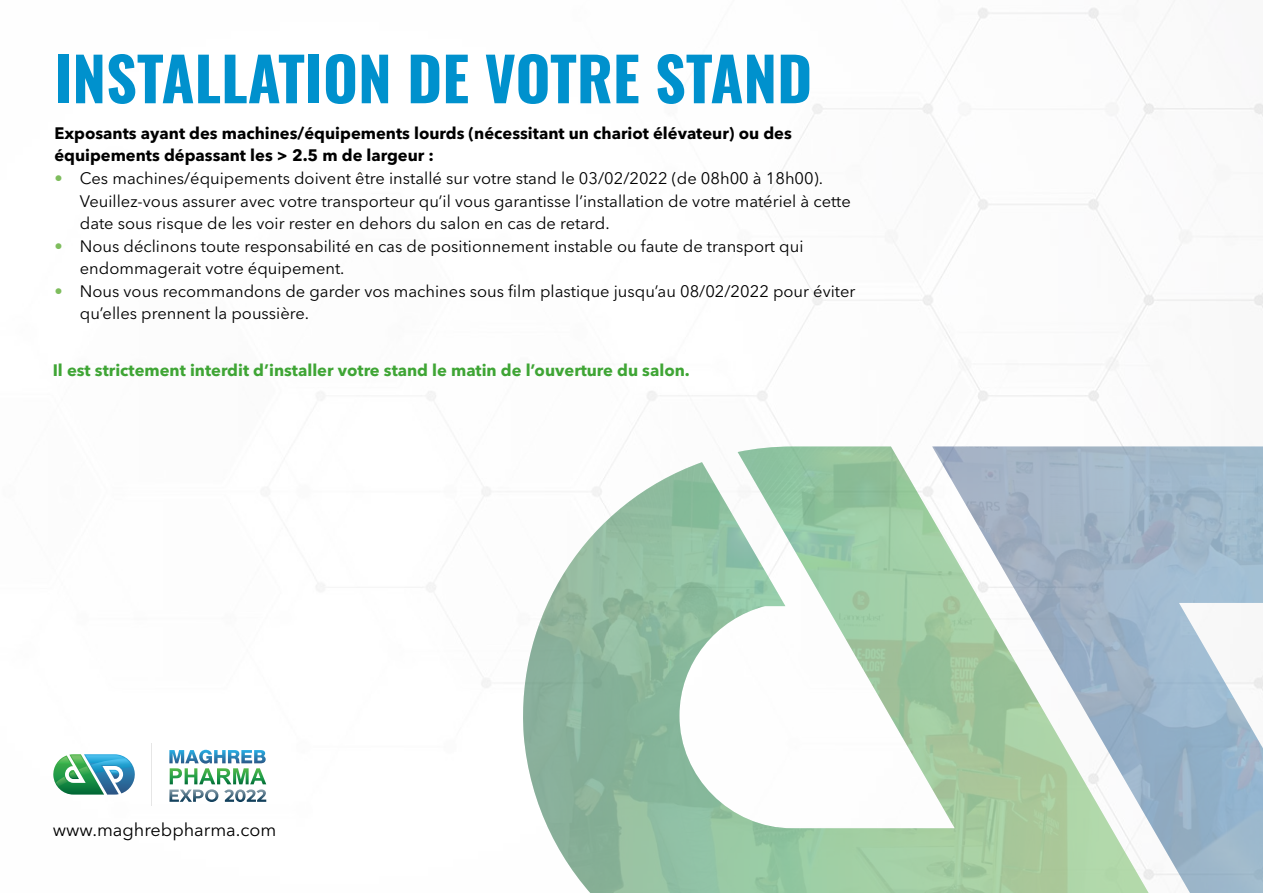
<style>
.page{position:relative;width:1263px;height:893px;background:#fff}
.page>*{position:absolute;margin:0;border:0;box-sizing:border-box;transform-origin:0 0}
.t1{font:700 60px "Oswald";color:#0091cd}
.t2{font:18px "Avenir Next LT Pro";color:#000}
.t3{font:16.5px/22.5px "Avenir Next LT Pro";color:#000}
.t4{font:700 16.5px/22.5px "Avenir Next LT Pro";color:#000}
.t5{font:700 16.5px "Avenir Next LT Pro";color:#3fa535}
.s1{color:#7ebd5d}
</style>
<div class="page">
<hr style="left:151px;top:743px;width:1px;height:63px;background:#e6e6e6">
<svg style="left:53px;top:754px;width:82px;height:41px"></svg>
<svg style="left:169px;top:750px;width:97px;height:52px"></svg>
<img style="left:1201px;top:446px;width:62px;height:447px">
<img style="left:521px;top:446px;width:680px;height:447px">
<h1 class="t1" style="left:54px;top:47px;width:759px">INSTALLATION DE VOTRE STAND</h1>
<p class="t4" style="left:54px;top:122px;width:739px">Exposants ayant des machines/équipements lourds (nécessitant un chariot élévateur) ou des équipements dépassant les &gt; 2.5 m de largeur :</p>
<p class="t3" style="left:80px;top:167px;width:772px;text-indent:-26px"><span class="s1">•</span> Ces machines/équipements doivent être installé sur votre stand le 03/02/2022 (de 08h00 à 18h00).<br>Veuillez-vous assurer avec votre transporteur qu’il vous garantisse l’installation de votre matériel à cette date sous risque de les voir rester en dehors du salon en cas de retard.</p>
<p class="t3" style="left:80px;top:234px;width:725px;text-indent:-26px"><span class="s1">•</span> Nous déclinons toute responsabilité en cas de positionnement instable ou faute de transport qui endommagerait votre équipement.</p>
<p class="t3" style="left:80px;top:279px;width:777px;text-indent:-26px"><span class="s1">•</span> Nous vous recommandons de garder vos machines sous film plastique jusqu’au 08/02/2022 pour éviter qu’elles prennent la poussière.</p>
<p class="t5" style="left:53px;top:360px;width:639px">Il est strictement interdit d’installer votre stand le matin de l’ouverture du salon.</p>
<p class="t2" style="left:53px;top:819px;width:225px">www.maghrebpharma.com</p>
</div>
